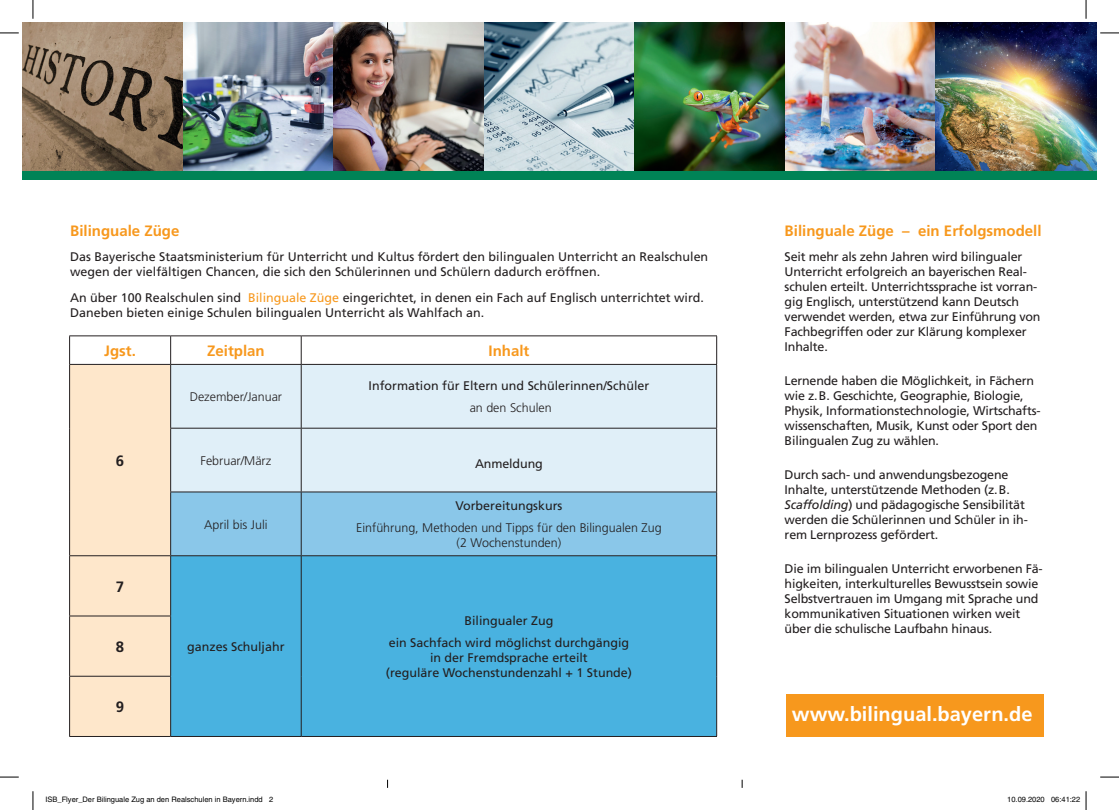
<style>
.page{position:relative;width:1119px;height:810px;background:#fff}
.page>*{position:absolute;margin:0;border:0;box-sizing:border-box;transform-origin:0 0}
.t1{font:700 20px "Frutiger LT Std";color:#fff}
.t2{font:700 15px "Frutiger LT Std";color:#f7981d}
.t3{font:700 15px "Frutiger LT Std";color:#231f20}
.t4{font:12.5px/15px "Frutiger LT Std";letter-spacing:-.015em;color:#231f20}
.t5{font:300 12.5px/15px "Frutiger LT Std";color:#231f20;text-align:center}
.t6{font:7.5px "Helvetica";color:#000}
.s1{color:#f7981d}
.s2{font-style:italic}
</style>
<div class="page">
<div style="left:786px;top:694px;width:257px;height:43px;background:#f7981d"></div>
<div style="left:70px;top:365px;width:100px;height:371px;background:#fee7cb"></div>
<div style="left:171px;top:365px;width:545px;height:127px;background:#e0eff8"></div>
<div style="left:171px;top:493px;width:545px;height:62px;background:#8ac7e9"></div>
<div style="left:171px;top:556px;width:545px;height:180px;background:#49b2e0"></div>
<hr style="left:69px;top:336px;width:102px;height:1px;background:#231f20">
<svg style="left:69px;top:336px;width:1px;height:28px"></svg>
<hr style="left:171px;top:336px;width:130px;height:1px;background:#231f20">
<svg style="left:170px;top:336px;width:1px;height:28px"></svg>
<hr style="left:301px;top:336px;width:415px;height:1px;background:#231f20">
<svg style="left:301px;top:336px;width:1px;height:28px"></svg>
<svg style="left:716px;top:336px;width:1px;height:28px"></svg>
<hr style="left:69px;top:364px;width:102px;height:1px;background:#231f20">
<hr style="left:69px;top:365px;width:1px;height:63px;background:#231f20">
<hr style="left:69px;top:428px;width:1px;height:64px;background:#231f20">
<hr style="left:69px;top:492px;width:1px;height:63px;background:#231f20">
<hr style="left:171px;top:364px;width:130px;height:1px;background:#231f20">
<hr style="left:170px;top:365px;width:1px;height:63px;background:#231f20">
<hr style="left:301px;top:364px;width:415px;height:1px;background:#231f20">
<hr style="left:301px;top:365px;width:1px;height:63px;background:#231f20">
<hr style="left:716px;top:365px;width:1px;height:63px;background:#231f20">
<hr style="left:170px;top:428px;width:131px;height:1px;background:#231f20">
<hr style="left:170px;top:428px;width:1px;height:64px;background:#231f20">
<hr style="left:301px;top:428px;width:415px;height:1px;background:#231f20">
<hr style="left:301px;top:428px;width:1px;height:64px;background:#231f20">
<hr style="left:716px;top:428px;width:1px;height:64px;background:#231f20">
<hr style="left:170px;top:492px;width:131px;height:1px;background:#231f20">
<hr style="left:170px;top:492px;width:1px;height:63px;background:#231f20">
<hr style="left:301px;top:492px;width:415px;height:1px;background:#231f20">
<hr style="left:301px;top:492px;width:1px;height:63px;background:#231f20">
<hr style="left:716px;top:492px;width:1px;height:63px;background:#231f20">
<hr style="left:69px;top:555px;width:102px;height:1px;background:#231f20">
<hr style="left:69px;top:556px;width:1px;height:60px;background:#231f20">
<hr style="left:171px;top:555px;width:130px;height:1px;background:#231f20">
<hr style="left:170px;top:556px;width:1px;height:60px;background:#231f20">
<hr style="left:301px;top:555px;width:415px;height:1px;background:#231f20">
<hr style="left:301px;top:556px;width:1px;height:60px;background:#231f20">
<hr style="left:716px;top:556px;width:1px;height:60px;background:#231f20">
<hr style="left:301px;top:616px;width:1px;height:60px;background:#231f20">
<hr style="left:716px;top:616px;width:1px;height:60px;background:#231f20">
<hr style="left:301px;top:676px;width:1px;height:60px;background:#231f20">
<hr style="left:716px;top:676px;width:1px;height:60px;background:#231f20">
<hr style="left:171px;top:736px;width:130px;height:1px;background:#231f20">
<hr style="left:301px;top:736px;width:415px;height:1px;background:#231f20">
<hr style="left:69px;top:616px;width:102px;height:1px;background:#231f20">
<hr style="left:69px;top:616px;width:1px;height:60px;background:#231f20">
<hr style="left:170px;top:616px;width:1px;height:60px;background:#231f20">
<hr style="left:69px;top:676px;width:102px;height:1px;background:#231f20">
<hr style="left:69px;top:677px;width:1px;height:59px;background:#231f20">
<hr style="left:170px;top:677px;width:1px;height:59px;background:#231f20">
<hr style="left:69px;top:736px;width:102px;height:1px;background:#231f20">
<img style="left:22px;top:22px;width:1074px;height:149px">
<div style="left:22px;top:171px;width:1074px;height:9px;background:#008356"></div>
<svg style="left:0;top:32px;width:19px;height:2px"></svg>
<svg style="left:1100px;top:32px;width:18px;height:2px"></svg>
<svg style="left:0;top:776px;width:19px;height:2px"></svg>
<svg style="left:1100px;top:776px;width:18px;height:2px"></svg>
<svg style="left:32px;top:0;width:2px;height:19px"></svg>
<svg style="left:32px;top:791px;width:2px;height:19px"></svg>
<svg style="left:1085px;top:0;width:1px;height:19px"></svg>
<svg style="left:1085px;top:791px;width:1px;height:19px"></svg>
<p class="t2" style="left:70px;top:221px;width:111px">Bilinguale Züge</p>
<p class="t4" style="left:70px;top:249px;width:639px">Das Bayerische Staatsministerium für Unterricht und Kultus fördert den bilingualen Unterricht an Realschulen wegen der vielfältigen Chancen, die sich den Schülerinnen und Schülern dadurch eröffnen.</p>
<p class="t4" style="left:70px;top:290px;width:635px">An über 100 Realschulen sind <span class="s1">Bilinguale Züge</span> eingerichtet, in denen ein Fach auf Englisch unterrichtet wird.<br>Daneben bieten einige Schulen bilingualen Unterricht als Wahlfach an.</p>
<p class="t2" style="left:104px;top:342px;width:33px">Jgst.</p>
<p class="t2" style="left:207px;top:342px;width:59px">Zeitplan</p>
<p class="t2" style="left:488px;top:342px;width:42px">Inhalt</p>
<p class="t3" style="left:116px;top:452px;width:10px">6</p>
<p class="t3" style="left:116px;top:577px;width:10px">7</p>
<p class="t3" style="left:116px;top:638px;width:10px">8</p>
<p class="t3" style="left:116px;top:698px;width:10px">9</p>
<p class="t5" style="left:190px;top:389px;width:94px">Dezember/Januar</p>
<p class="t4" style="left:368px;top:378px;width:282px">Information für Eltern und Schülerinnen/Schüler</p>
<p class="t5" style="left:469px;top:400px;width:83px">an den Schulen</p>
<p class="t5" style="left:200px;top:453px;width:72px">Februar/März</p>
<p class="t4" style="left:475px;top:456px;width:69px">Anmeldung</p>
<p class="t5" style="left:204px;top:517px;width:65px">April bis Juli</p>
<p class="t4" style="left:187px;top:639px;width:99px">ganzes Schuljahr</p>
<p class="t4" style="left:455px;top:498px;width:109px">Vorbereitungskurs</p>
<p class="t5" style="left:356px;top:520px;width:307px">Einführung, Methoden und Tipps für den Bilingualen Zug (2 Wochenstunden)</p>
<p class="t4" style="left:388px;top:609px;width:242px;line-height:22.1px;text-align:center">Bilingualer Zug<br>ein Sachfach wird möglichst durchgängig</p>
<p class="t4" style="left:386px;top:650px;width:248px;text-align:center">in der Fremdsprache erteilt<br>(reguläre Wochenstundenzahl + 1 Stunde)</p>
<p class="t2" style="left:784px;top:221px;width:258px">Bilinguale Züge – ein Erfolgsmodell</p>
<p class="t4" style="left:784px;top:249px;width:257px">Seit mehr als zehn Jahren wird bilingualer Unterricht erfolgreich an bayerischen Real&shy;schulen erteilt. Unterrichtssprache ist vorran&shy;gig Englisch, unterstützend kann Deutsch verwendet werden, etwa zur Einführung von Fachbegriffen oder zur Klärung komplexer Inhalte.</p>
<p class="t4" style="left:784px;top:373px;width:257px">Lernende haben die Möglichkeit, in Fächern wie z.B. Geschichte, Geographie, Biologie, Physik, Informationstechnologie, Wirtschafts&shy;wissenschaften, Musik, Kunst oder Sport den Bilingualen Zug zu wählen.</p>
<p class="t4" style="left:784px;top:467px;width:245px">Durch sach- und anwendungsbezogene Inhalte, unterstützende Methoden (z.B.<br><span class="s2">Scaffolding</span>) und pädagogische Sensibilität werden die Schülerinnen und Schüler in ih&shy;rem Lernprozess gefördert.</p>
<p class="t4" style="left:784px;top:561px;width:259px">Die im bilingualen Unterricht erworbenen Fä&shy;higkeiten, interkulturelles Bewusstsein sowie Selbstvertrauen im Umgang mit Sprache und kommunikativen Situationen wirken weit über die schulische Laufbahn hinaus.</p>
<h1 class="t1" style="left:791px;top:702px;width:242px">www.bilingual.bayern.de</h1>
<p class="t6" style="left:45px;top:795px;width:229px">ISB_Flyer_Der Bilinguale Zug an den Realschulen in Bayern.indd 2</p>
<p class="t6" style="left:1007px;top:795px;width:74px">10.09.2020 06:41:22</p>
</div>
